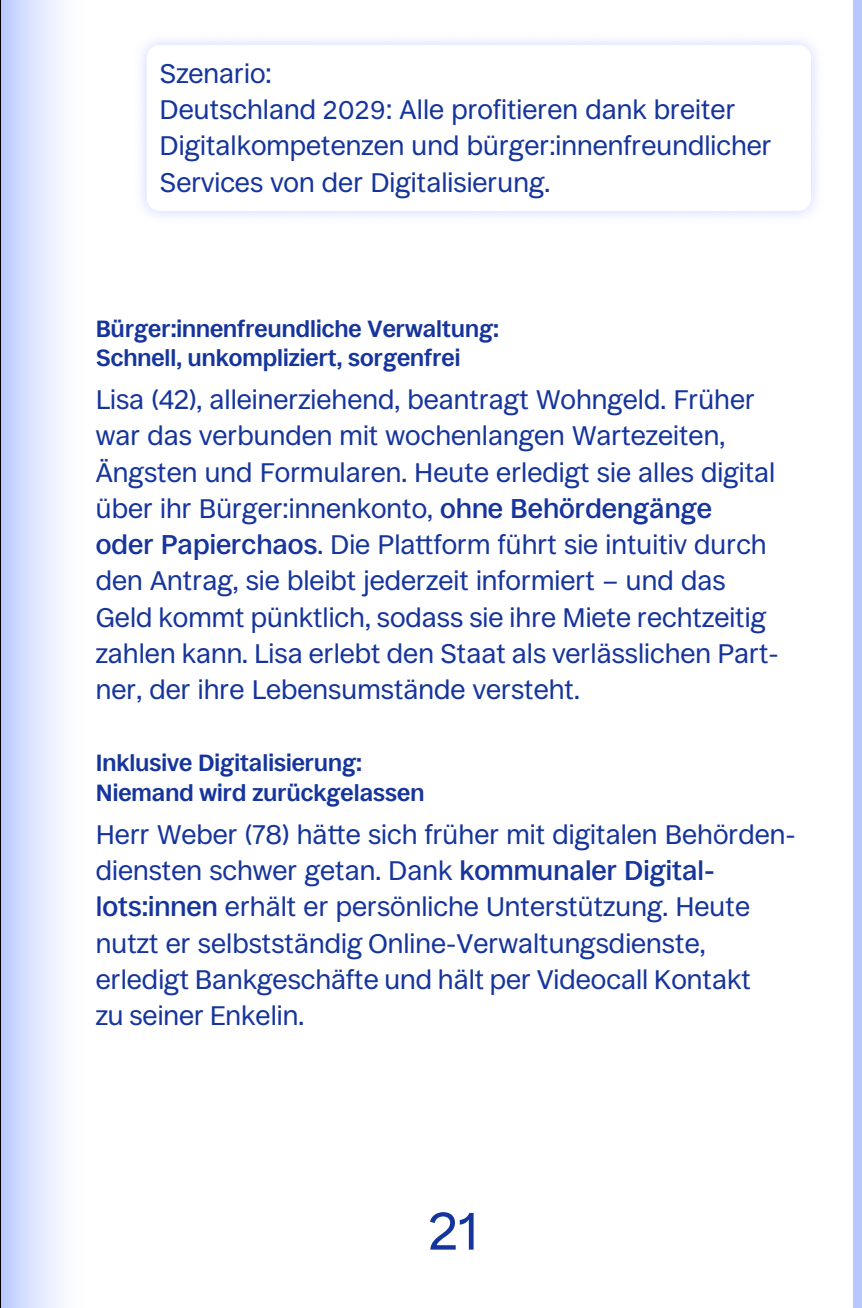
<style>
.page{position:relative;width:862px;height:1308px;background:#fff}
.page>*{position:absolute;margin:0;border:0;box-sizing:border-box;transform-origin:0 0}
.t1{font:54px "Ronzino";color:#16359c}
.Szenario{font:27.45px/36.2px "Ronzino";color:#16359c}
.t2{font:700 23.62px/29.7px "Ronzino";color:#16359c}
.s1{font-size:26.1px}
.s2{font-weight:500}
</style>
<div class="page">
<div style="left:0;top:0;width:91px;height:1307px;background:linear-gradient(to right,#bfceff,#fff)"></div>
<div style="left:132px;top:31px;width:692px;height:193px;background:#b8c8ff;opacity:.75"></div>
<div style="left:853px;top:0;width:8px;height:1307px;background:#b8c8ff"></div>
<div style="left:147px;top:45px;width:663px;height:166px;background:#fff;border-radius:13px"></div>
<p class="Szenario" style="left:159px;top:55px;width:613px">Szenario:<br>Deutschland <span class="s1">2029</span>: Alle profitieren dank breiter Digitalkompetenzen und bürger:innenfreundlicher Services von der Digitalisierung.</p>
<h3 class="t2" style="left:96px;top:313px;width:404px">Bürger:innenfreundliche Verwaltung:<br>Schnell, unkompliziert, sorgenfrei</h3>
<p class="Szenario" style="left:96px;top:381px;width:684px">Lisa (42), alleinerziehend, beantragt Wohngeld. Früher war das verbunden mit wochenlangen Wartezeiten, Ängsten und Formularen. Heute erledigt sie alles digital über ihr Bürger:innenkonto, <span class="s2">ohne Behördengänge<br>oder Papierchaos</span>. Die Plattform führt sie intuitiv durch den Antrag, sie bleibt jederzeit informiert – und das Geld kommt pünktlich, sodass sie ihre Miete rechtzeitig zahlen kann. Lisa erlebt den Staat als verlässlichen Part&shy;ner, der ihre Lebensumstände versteht.</p>
<h3 class="t2" style="left:96px;top:748px;width:330px">Inklusive Digitalisierung:<br>Niemand wird zurückgelassen</h3>
<p class="Szenario" style="left:96px;top:815px;width:701px">Herr Weber (78) hätte sich früher mit digitalen Behörden&shy;diensten schwer getan. Dank <span class="s2">kommunaler Digital-- lots:innen</span> erhält er persönliche Unterstützung. Heute nutzt er selbstständig Online-Verwaltungsdienste, erledigt Bankgeschäfte und hält per Videocall Kontakt<br>zu seiner Enkelin.</p>
<h1 class="t1" style="left:428px;top:1196px;width:51px">21</h1>
</div>
